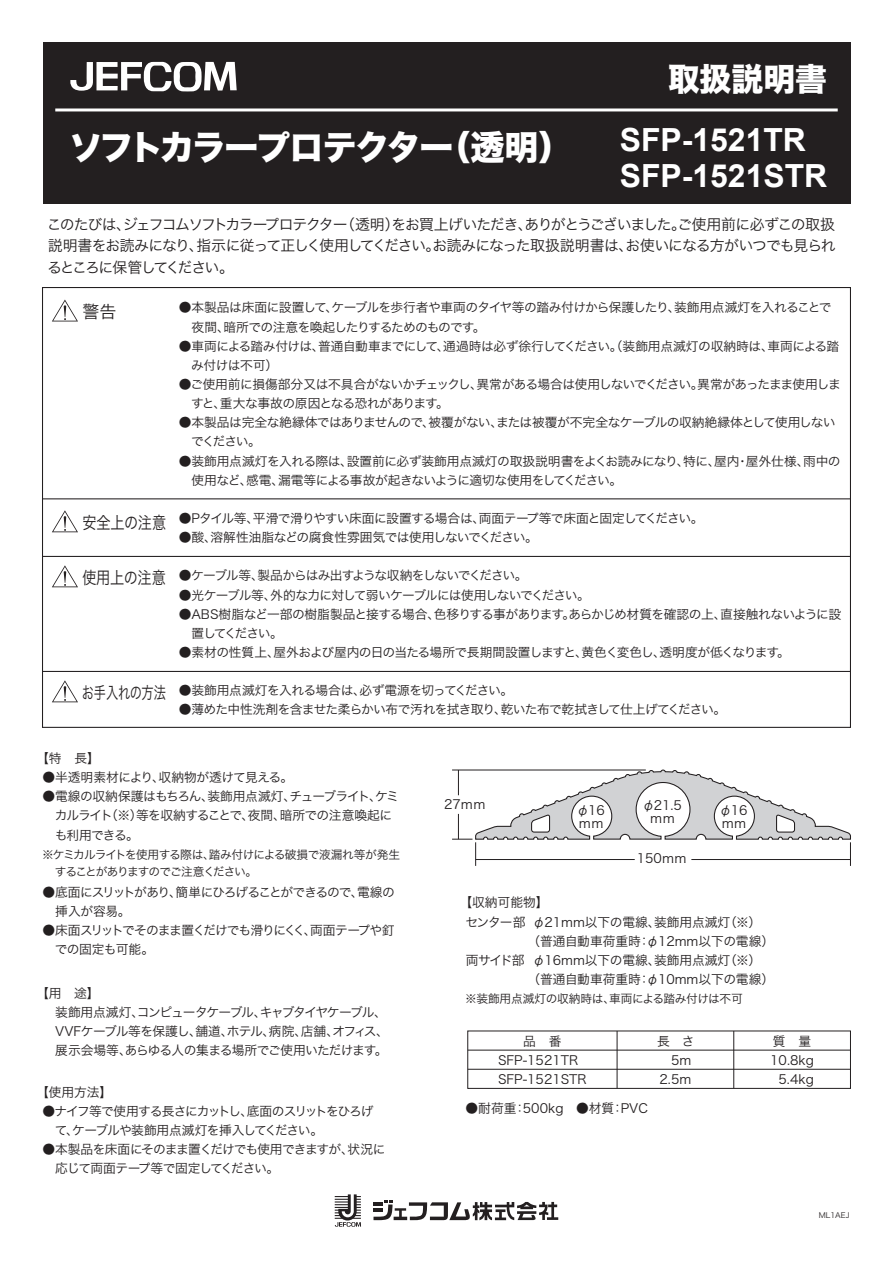
<style>
.page{position:relative;width:893px;height:1263px;background:#fff}
.page>*{position:absolute;margin:0;border:0;box-sizing:border-box;transform-origin:0 0}
.t1{font:34.05px "Hira Kaku Std W8";letter-spacing:-.05em;color:#fff}
.t2{font:700 31.95px/36.2px "Arial";color:#fff}
.t3{font:31.95px "Hira Kaku Std W8";color:#fff}
.t4{font:16.95px "Hira Kaku Pro W3";letter-spacing:-.015em;color:#231f20;scale:.83 1}
.t5{font:16.95px "Hira Kaku Pro W3";letter-spacing:-.015em;color:#231f20;scale:.72 1}
.t6{font:16.95px "Hira Kaku Pro W3";letter-spacing:-.015em;color:#231f20}
.t7{font:14.85px/21.3px "Hira Kaku Pro W3";letter-spacing:-.07em;color:#231f20;text-align:justify}
.t8{font:12.75px/19.2px "Hira Kaku Pro W3";letter-spacing:-.04em;color:#231f20}
.t9{font:12.75px/19.2px "Hira Kaku Pro W3";color:#231f20}
.t10{font:12.75px/19.2px "Hira Kaku Pro W3";letter-spacing:-.07em;color:#231f20}
.t11{font:12.75px/19.2px "Hira Kaku Pro W3";letter-spacing:-.08em;color:#231f20}
.t12{font:12.75px/19.2px "Hira Kaku Pro W3";letter-spacing:-.075em;color:#231f20}
.t13{font:12.75px "Hira Kaku Pro W3";letter-spacing:-.095em;color:#231f20}
.t14{font:12.75px "Hira Kaku Pro W3";letter-spacing:-.005em;color:#231f20}
.t15{font:12.6px/19.2px "Hira Kaku Pro W3";letter-spacing:-.045em;color:#231f20}
.t16{font:12.6px "Hira Kaku Pro W3";letter-spacing:-.065em;color:#231f20}
.t17{font:12.6px "Hira Kaku Pro W3";letter-spacing:-.09em;color:#231f20}
.t18{font:11.7px/17px "Hira Kaku Pro W3";letter-spacing:-.075em;color:#231f20}
.t19{font:11.7px "Hira Kaku Pro W3";letter-spacing:-.025em;color:#231f20}
.t20{font:7.5px "Hira Kaku Pro W3";color:#231f20}
.s1{font-size:12.6px}
</style>
<div class="page">
<div style="left:43px;top:43px;width:807px;height:161px;background:#231f20"></div>
<hr style="left:55px;top:108px;width:783px;height:3px;background:#fff">
<svg style="left:70px;top:62px;width:167px;height:30px"></svg>
<svg style="left:52px;top:300px;width:26px;height:21px"></svg>
<svg style="left:52px;top:510px;width:26px;height:22px"></svg>
<svg style="left:52px;top:565px;width:26px;height:22px"></svg>
<hr style="left:43px;top:498px;width:807px;height:1px;background:#231f20">
<hr style="left:43px;top:556px;width:807px;height:1px;background:#231f20">
<svg style="left:52px;top:680px;width:26px;height:22px"></svg>
<hr style="left:43px;top:671px;width:807px;height:1px;background:#231f20">
<svg style="left:452px;top:769px;width:399px;height:97px"></svg>
<hr style="left:468px;top:1069px;width:382px;height:1px;background:#231f20">
<hr style="left:468px;top:1050px;width:382px;height:1px;background:#231f20">
<hr style="left:617px;top:1031px;width:1px;height:57px;background:#231f20">
<hr style="left:733px;top:1031px;width:1px;height:57px;background:#231f20">
<div style="left:467px;top:1030px;width:384px;height:59px;border:1px solid #231f20"></div>
<svg style="left:335px;top:1194px;width:26px;height:33px"></svg>
<svg style="left:373px;top:1200px;width:185px;height:20px"></svg>
<h2 class="t3" style="left:668px;top:61px;width:161px">取扱説明書</h2>
<h2 class="t2" style="left:620px;top:123px;width:209px">SFP-1521TR<br>SFP-1521STR</h2>
<p class="t7" style="left:47px;top:213px;width:791px">このたびは、ジェフコムソフトカラープロテクター（透明）をお買上げいただき、ありがとうございました。ご使用前に必ずこの取扱説明書をお読みになり、指示に従って正しく使用してください。お読みになった取扱説明書は、お使いになる方がいつでも見られるところに保管してください。</p>
<p class="t15" style="left:179px;top:297px;width:654px">●本製品は床面に設置して、ケーブルを歩行者や車両のタイヤ等の踏み付けから保護したり、装飾用点滅灯を入れることで</p>
<p class="t8" style="left:192px;top:316px;width:295px">夜間、暗所での注意を喚起したり<span class="s1">するためのものです。</span></p>
<p class="t15" style="left:191px;top:335px;width:650px;text-indent:-12px">●車両による踏み付けは、普通自動車までにして、通過時は必ず徐行してください。（装飾用点滅灯の収納時は、車両による踏み付けは不可）</p>
<p class="t15" style="left:191px;top:374px;width:651px;text-indent:-12px">●ご使用前に損傷部分又は不具合がないかチェックし、異常がある場合は使用しないでください。異常があったまま使用しますと、重大な事故の原因となる恐れがあります。</p>
<p class="t15" style="left:191px;top:412px;width:646px;text-indent:-12px">●本製品は完全な絶縁体ではありませんので、被覆がない、または被覆が不完全なケーブルの収納絶縁体として使用しないでください。</p>
<p class="t15" style="left:192px;top:450px;width:650px;text-indent:-13px">●装飾用点滅灯を入れる際は、設置前に必ず装飾用点滅灯の取扱説明書をよくお読みになり、特に、屋内・屋外仕様、雨中の使用など、感電、漏電等による事故が起きないように適切な使用をしてください。</p>
<p class="t15" style="left:179px;top:508px;width:526px">●Pタイル等、平滑で滑りやすい床面に設置する場合は、両面テープ等で床面と固定してください。</p>
<p class="t15" style="left:179px;top:527px;width:361px">●酸、溶解性油脂などの腐食性雰囲気では使用しないでください。</p>
<p class="t17" style="left:179px;top:564px;width:350px">●ケーブル等、製品からはみ出すような収納をしないでください。</p>
<p class="t16" style="left:179px;top:583px;width:413px">●光ケーブル等、外的な力に対して弱いケーブルには使用しないでください。</p>
<p class="t15" style="left:192px;top:603px;width:651px;text-indent:-13px">●ABS樹脂など一部の樹脂製品と接する場合、色移りする事があります。あらかじめ材質を確認の上、直接触れないように設置してください。</p>
<p class="t15" style="left:179px;top:642px;width:613px">●素材の性質上、屋外および屋内の日の当たる場所で長期間設置しますと、黄色く変色し、透明度が低くなります。</p>
<p class="t15" style="left:179px;top:680px;width:336px">●装飾用点滅灯を入れる場合は、必ず電源を切ってください。</p>
<p class="t15" style="left:179px;top:699px;width:549px">●薄めた中性洗剤を含ませた柔らかい布で汚れを拭き取り、乾いた布で乾拭きして仕上げてください。</p>
<h1 class="t1" style="left:69px;top:128px;width:505px">ソフトカラープロテクター（透明）</h1>
<h3 class="t6" style="left:82px;top:297px;width:36px">警告</h3>
<h3 class="t4" style="left:82px;top:507px;width:102px">安全上の注意</h3>
<h3 class="t4" style="left:82px;top:562px;width:102px">使用上の注意</h3>
<h3 class="t5" style="left:82px;top:677px;width:118px">お手入れの方法</h3>
<p class="t8" style="left:36px;top:748px;width:65px">【特　長】</p>
<p class="t8" style="left:42px;top:767px;width:252px">●半透明素材により、収納物が透けて見える。</p>
<p class="t8" style="left:55px;top:786px;width:346px;text-indent:-12px">●電線の収納保護はもちろん、装飾用点滅灯、チューブライト、ケミカルライト（※）等を収納することで、夜間、暗所での注意喚起にも利用できる。</p>
<p class="t18" style="left:55px;top:845px;width:347px;text-indent:-13px">※ケミカルライトを使用する際は、踏み付けによる破損で液漏れ等が発生することがありますのでご注意ください。</p>
<p class="t12" style="left:55px;top:882px;width:341px;text-indent:-13px">●底面にスリットがあり、簡単にひろげることができるので、電線の挿入が容易。</p>
<p class="t10" style="left:55px;top:920px;width:341px;text-indent:-12px">●床面スリットでそのまま置くだけでも滑りにくく、両面テープや釘での固定も可能。</p>
<p class="t8" style="left:36px;top:982px;width:65px">【用　途】</p>
<p class="t13" style="left:43px;top:1001px;width:346px">　装飾用点滅灯、コンピュータケーブル、キャブタイヤケーブル、</p>
<p class="t8" style="left:55px;top:1021px;width:335px">VVFケーブル等を保護し、舗道、ホテル、病院、店舗、オフィス、</p>
<p class="t8" style="left:55px;top:1040px;width:334px">展示会場等、あらゆる人の集まる場所でご使用いただけます。</p>
<p class="t8" style="left:36px;top:1081px;width:78px">【使用方法】</p>
<p class="t11" style="left:55px;top:1100px;width:320px;text-indent:-12px">●ナイフ等で使用する長さにカットし、底面のスリットをひろげて、ケーブルや装飾用点滅灯を挿入してください。</p>
<p class="t10" style="left:55px;top:1139px;width:332px;text-indent:-13px">●本製品を床面にそのまま置くだけでも使用できますが、状況に応じて両面テープ等で固定してください。</p>
<p class="t8" style="left:444px;top:794px;width:43px">27ｍｍ</p>
<p class="t8" style="left:642px;top:798px;width:41px;line-height:12.8px;text-align:center">φ21.5ｍｍ</p>
<p class="t8" style="left:576px;top:803px;width:30px;line-height:12.8px">φ16ｍｍ</p>
<p class="t8" style="left:719px;top:803px;width:30px;line-height:12.8px">φ16ｍｍ</p>
<p class="t8" style="left:637px;top:848px;width:52px">150ｍｍ</p>
<p class="t8" style="left:459px;top:892px;width:91px">【収納可能物】</p>
<p class="t9" style="left:465px;top:911px;width:297px">センター部 φ21mm以下の電線、装飾用点滅灯（※）</p>
<p class="t9" style="left:527px;top:930px;width:248px">（普通自動車荷重時：φ12mm以下の電線）</p>
<p class="t14" style="left:466px;top:949px;width:297px">両サイド部 φ16mm以下の電線、装飾用点滅灯（※）</p>
<p class="t9" style="left:527px;top:969px;width:248px">（普通自動車荷重時：φ10mm以下の電線）</p>
<p class="t19" style="left:465px;top:988px;width:279px">※装飾用点滅灯の収納時は、車両による踏み付けは不可</p>
<p class="t8" style="left:523px;top:1030px;width:40px">品　番</p>
<p class="t8" style="left:657px;top:1030px;width:39px">長　さ</p>
<p class="t8" style="left:773px;top:1030px;width:40px">質　量</p>
<p class="t9" style="left:498px;top:1050px;width:90px">SFP-1521TR<br>SFP-1521STR</p>
<p class="t9" style="left:466px;top:1097px;width:184px">●耐荷重：500kg　●材質：PVC</p>
<p class="t8" style="left:660px;top:1050px;width:33px;text-align:right">5m<br>2.5m</p>
<p class="t8" style="left:770px;top:1050px;width:45px;text-align:right">10.8kg<br>5.4kg</p>
<p class="t20" style="left:819px;top:1208px;width:32px">ML1AEJ</p>
</div>
